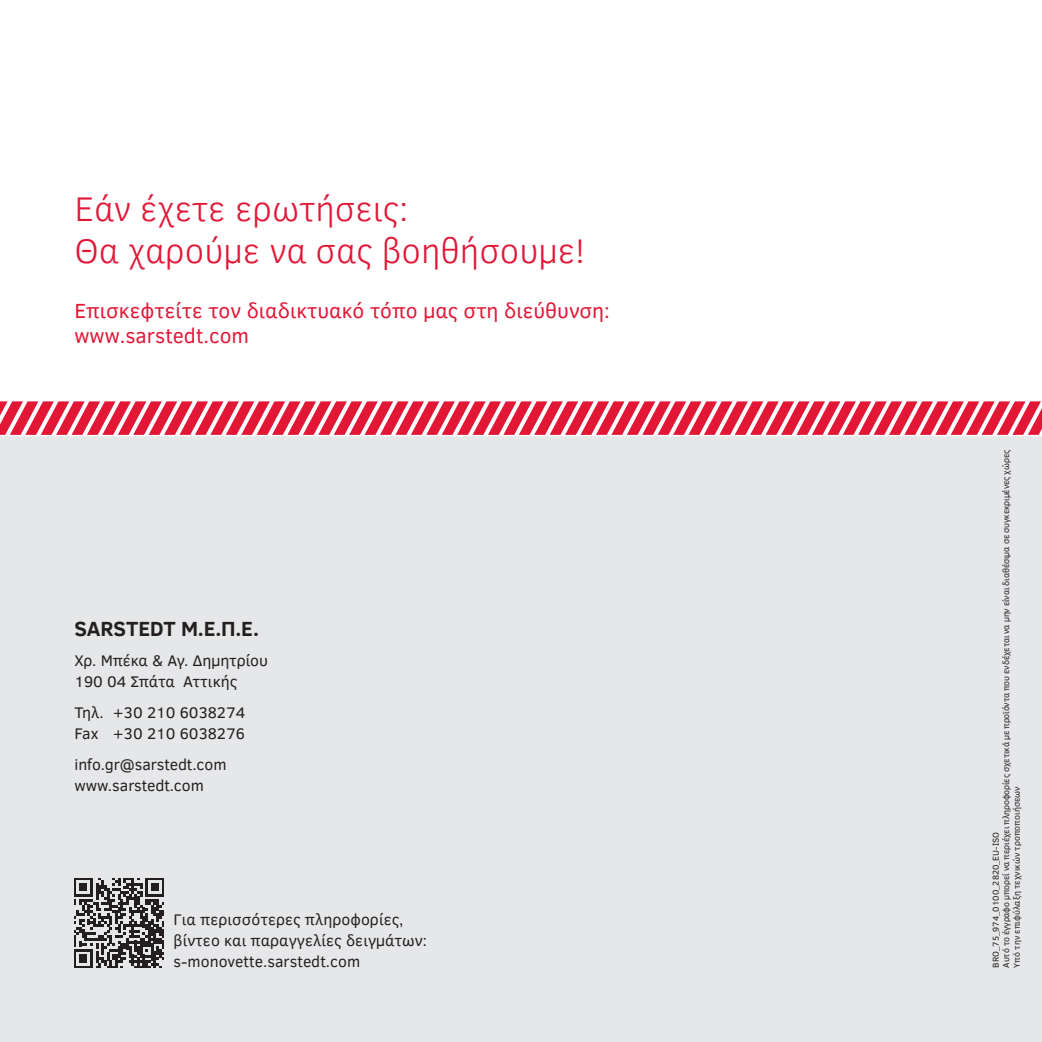
<style>
.page{position:relative;width:1042px;height:1042px;background:#fff}
.page>*{position:absolute;margin:0;border:0;box-sizing:border-box;transform-origin:0 0}
.t1{font:300 35px/42px "Clear Sans";color:#e21736}
.t2{font:21px/25.2px "Clear Sans";color:#e21736}
.t3{font:700 21px "Clear Sans";letter-spacing:-.005em;color:#231f20}
.t4{font:15.75px/21px "Clear Sans";color:#231f20}
.t5{font:8.75px/10.5px "Clear Sans";letter-spacing:-.02em;color:#231f20}
</style>
<div class="page">
<div style="left:0;top:405px;width:1042px;height:637px;background:#e6e7e9"></div>
<svg style="left:74px;top:878px;width:90px;height:89px"></svg>
<svg style="left:0;top:401px;width:1042px;height:35px;background:#eb6378"></svg>
<h1 class="t1" style="left:74px;top:188px;width:512px">Εάν έχετε ερωτήσεις:<br>Θα χαρούμε να σας βοηθήσουμε!</h1>
<h2 class="t2" style="left:74px;top:298px;width:537px">Επισκεφτείτε τον διαδικτυακό τόπο μας στη διεύθυνση: www.sarstedt.com</h2>
<h2 class="t3" style="left:74px;top:613px;width:186px">SARSTEDT Μ.Ε.Π.Ε.</h2>
<p class="t4" style="left:74px;top:650px;width:195px">Χρ. Μπέκα &amp; Αγ. Δημητρίου<br>190 04 Σπάτα Αττικής</p>
<p class="t4" style="left:74px;top:702px;width:173px">Τηλ. +30 210 6038274<br>Fax +30 210 6038276</p>
<p class="t4" style="left:74px;top:754px;width:154px">info.gr@sarstedt.com www.sarstedt.com</p>
<p class="t4" style="left:174px;top:909px;width:255px">Για περισσότερες πληροφορίες, βίντεο και παραγγελίες δειγμάτων: s-monovette.sarstedt.com</p>
<p class="t5" style="left:990px;top:967px;width:519px;rotate:-90deg">BRO_75_974_0100_2820_EU-ISO<br>Αυτό το έγγραφο μπορεί να περιέχει πληροφορίες σχετικά με προϊόντα που ενδέχεται να μην είναι διαθέσιμα σε συγκεκριμένες χώρες<br>Υπό την επιφύλαξη τεχνικών τροποποιήσεων</p>
</div>
